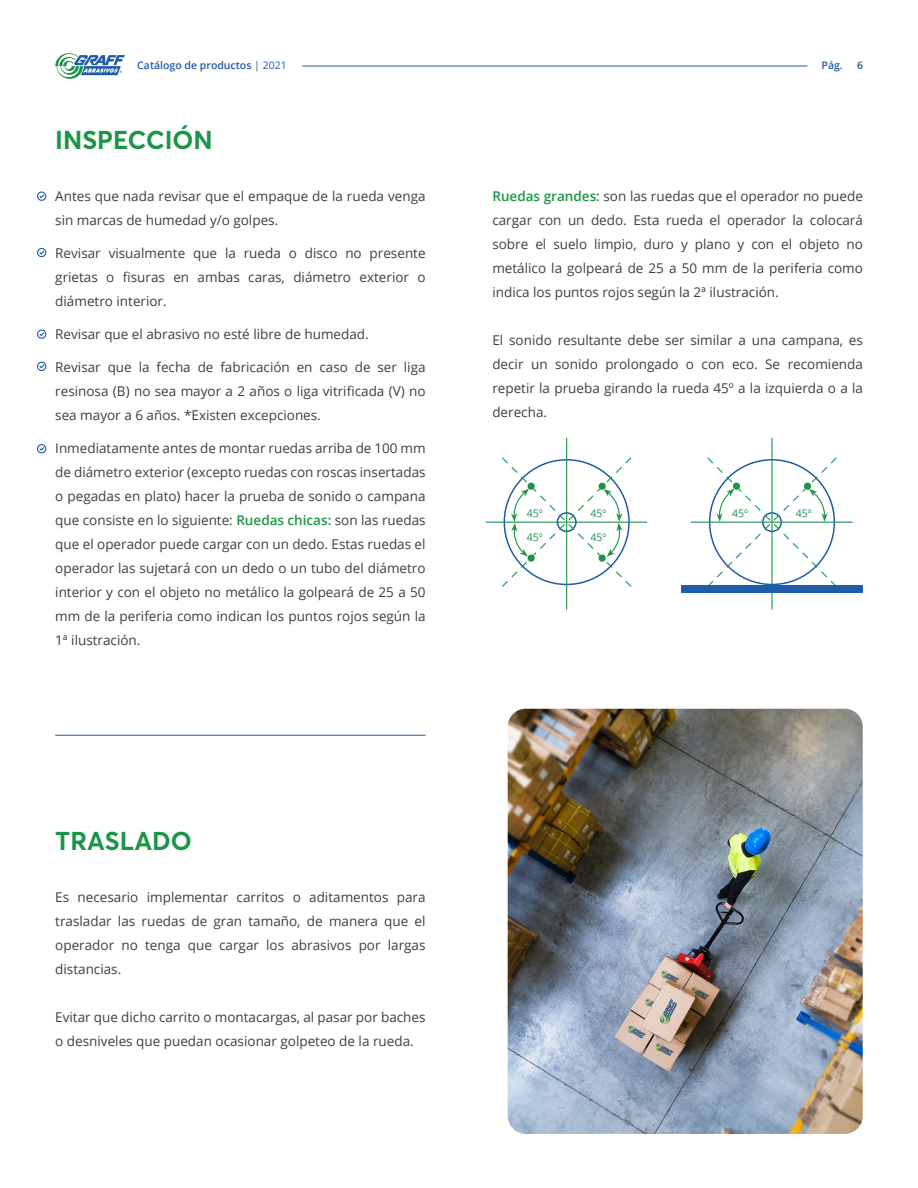
<style>
.page{position:relative;width:918px;height:1188px;background:#fff}
.page>*{position:absolute;margin:0;border:0;box-sizing:border-box;transform-origin:0 0}
.t1{font:700 25.5px "Averta";color:#1d9548}
.t2{font:13.5px/24px "Open Sans";color:#3c3f40;text-align:justify}
.t3{font:600 10.5px "Open Sans";color:#1e5baa}
.t4{font:10.5px "Open Sans";color:#1d9548}
.s1{font-weight:400}
.s2{font-weight:600;color:#1d9548}
</style>
<div class="page">
<svg style="left:55px;top:53px;width:70px;height:26px"></svg>
<hr style="left:302px;top:66px;width:505px;height:1px;background:#1e5baa">
<svg style="left:39px;top:194px;width:5px;height:4px"></svg>
<div style="left:37px;top:192px;width:9px;height:9px;border:1px solid #1e5baa;border-radius:50%"></div>
<div style="left:37px;top:248px;width:9px;height:9px;border:1px solid #1e5baa;border-radius:50%"></div>
<svg style="left:39px;top:332px;width:5px;height:4px"></svg>
<div style="left:37px;top:329px;width:9px;height:10px;border:1px solid #1e5baa;border-radius:50%"></div>
<div style="left:37px;top:362px;width:9px;height:9px;border:1px solid #1e5baa;border-radius:50%"></div>
<svg style="left:39px;top:447px;width:5px;height:4px"></svg>
<div style="left:37px;top:444px;width:9px;height:9px;border:1px solid #1e5baa;border-radius:50%"></div>
<hr style="left:566px;top:438px;width:1px;height:172px;background:#1d9548">
<hr style="left:771px;top:438px;width:2px;height:172px;background:#1d9548">
<hr style="left:486px;top:522px;width:161px;height:1px;background:#1d9548">
<hr style="left:691px;top:522px;width:162px;height:1px;background:#1d9548">
<svg style="left:501px;top:456px;width:132px;height:132px"></svg>
<svg style="left:706px;top:456px;width:132px;height:129px"></svg>
<div style="left:681px;top:585px;width:182px;height:7px;background:#1e5baa"></div>
<hr style="left:55px;top:735px;width:371px;height:1px;background:#1e5baa">
<img style="left:508px;top:709px;width:355px;height:425px">
<p class="t3" style="left:137px;top:58px;width:151px">Catálogo de productos <span class="s1">| 2021</span></p>
<p class="t3" style="left:822px;top:58px;width:23px">Pág.</p>
<p class="t3" style="left:857px;top:58px;width:7px">6</p>
<p class="t1" style="left:55px;top:123px;width:159px">INSPECCIÓN</p>
<p class="t2" style="left:55px;top:183px;width:372px">Antes que nada revisar que el empaque de la rueda venga sin marcas de humedad y/o golpes.</p>
<p class="t2" style="left:55px;top:240px;width:372px">Revisar visualmente que la rueda o disco no presente grietas o fisuras en ambas caras, diámetro exterior o diámetro interior.</p>
<p class="t2" style="left:55px;top:321px;width:315px">Revisar que el abrasivo no esté libre de humedad.</p>
<p class="t2" style="left:55px;top:354px;width:372px">Revisar que la fecha de fabricación en caso de ser liga resinosa (B) no sea mayor a 2 años o liga vitrificada (V) no sea mayor a 6 años. *Existen excepciones.</p>
<p class="t2" style="left:55px;top:435px;width:372px">Inmediatamente antes de montar ruedas arriba de 100 mm de diámetro exterior (excepto ruedas con roscas insertadas o pegadas en plato) hacer la prueba de sonido o campana que consiste en lo siguiente: <span class="s2">Ruedas chicas:</span> son las ruedas que el operador puede cargar con un dedo. Estas ruedas el operador las sujetará con un dedo o un tubo del diámetro interior y con el objeto no metálico la golpeará de 25 a 50 mm de la periferia como indican los puntos rojos según la 1ª ilustración.</p>
<p class="t2" style="left:492px;top:183px;width:372px"><span class="s2">Ruedas grandes:</span> son las ruedas que el operador no puede cargar con un dedo. Esta rueda el operador la colocará sobre el suelo limpio, duro y plano y con el objeto no metálico la golpeará de 25 a 50 mm de la periferia como indica los puntos rojos según la 2ª ilustración.</p>
<p class="t2" style="left:492px;top:327px;width:372px">El sonido resultante debe ser similar a una campana, es decir un sonido prolongado o con eco. Se recomienda repetir la prueba girando la rueda 45º a la izquierda o a la derecha.</p>
<p class="t4" style="left:527px;top:506px;width:17px">45º</p>
<p class="t4" style="left:732px;top:506px;width:17px">45º</p>
<p class="t4" style="left:527px;top:530px;width:17px">45º</p>
<p class="t4" style="left:591px;top:506px;width:17px">45º</p>
<p class="t4" style="left:796px;top:506px;width:17px">45º</p>
<p class="t4" style="left:591px;top:530px;width:17px">45º</p>
<p class="t1" style="left:55px;top:824px;width:138px">TRASLADO</p>
<p class="t2" style="left:55px;top:884px;width:372px">Es necesario implementar carritos o aditamentos para trasladar las ruedas de gran tamaño, de manera que el operador no tenga que cargar los abrasivos por largas distancias.</p>
<p class="t2" style="left:55px;top:1004px;width:372px">Evitar que dicho carrito o montacargas, al pasar por baches o desniveles que puedan ocasionar golpeteo de la rueda.</p>
</div>
